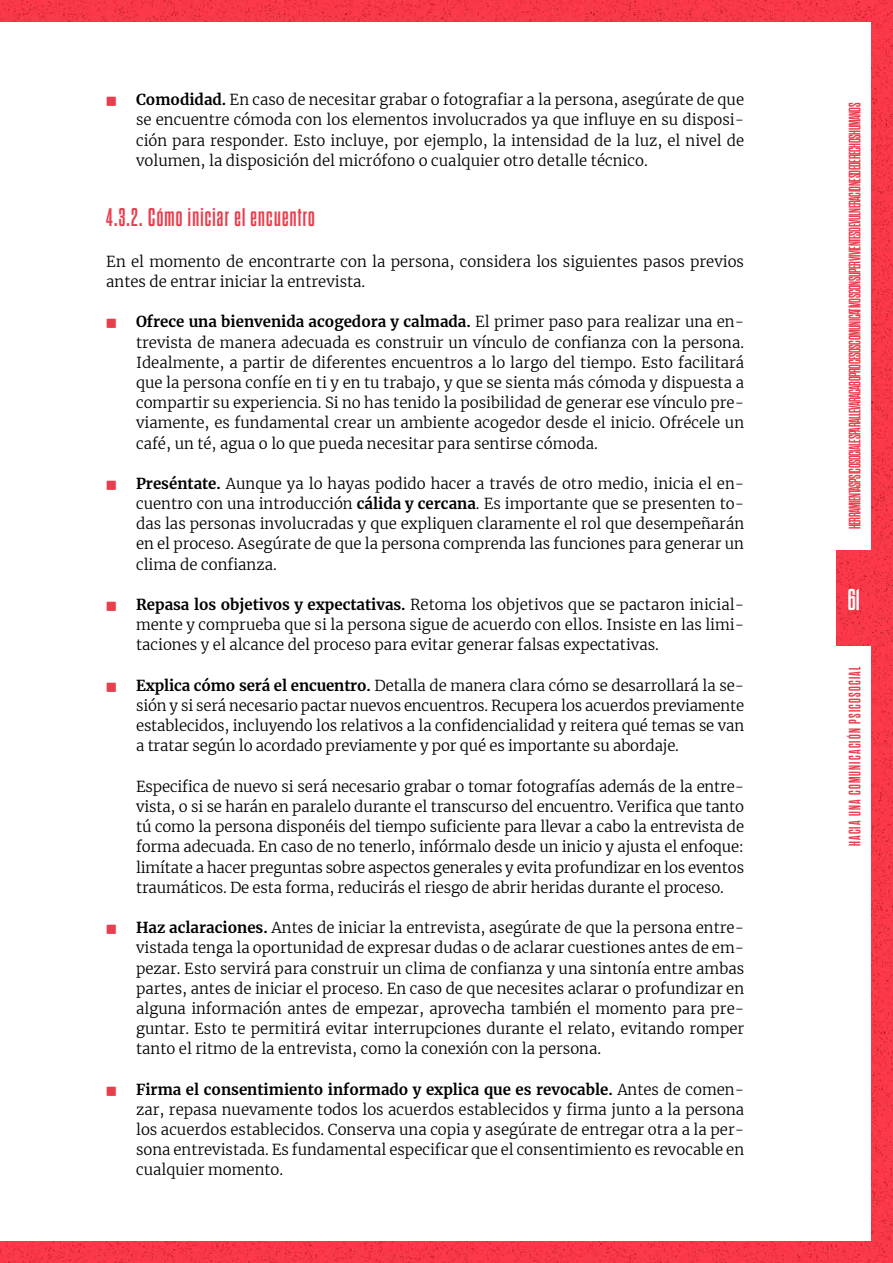
<style>
.page{position:relative;width:893px;height:1263px;background:#f83849}
.page>*{position:absolute;margin:0;border:0;box-sizing:border-box;transform-origin:0 0}
.t1{font:700 30px "Dharma Gothic M";color:#fff}
.t2{font:700 25.5px "Dharma Gothic M";letter-spacing:.05em;color:#e83f4e}
.t3{font:700 16.5px "Dharma Gothic M";letter-spacing:.075em;color:#e83f4e}
.Texto_-_Lista_sin{font:300 15px/20.2px "Merriweather";color:#000;text-align:justify}
.Texto{font:300 15px/20.2px "Merriweather";color:#000}
.t4{font:10.5px "icofont";color:#e83f4e}
.s1{font-weight:700}
</style>
<div class="page">
<div style="left:0;top:22px;width:871px;height:1219px;background:#fff"></div>
<img style="left:837px;top:551px;width:56px;height:94px">
<p class="t4" style="left:106px;top:96px;width:12px">߻</p>
<p class="Texto_-_Lista_sin" style="left:136px;top:89px;width:610px"><span class="s1">Comodidad.</span> En caso de necesitar grabar o fotografiar a la persona, asegúrate de que se encuentre cómoda con los elementos involucrados ya que influye en su disposi&shy;ción para responder. Esto incluye, por ejemplo, la intensidad de la luz, el nivel de volumen, la disposición del micrófono o cualquier otro detalle técnico.</p>
<p class="t2" style="left:106px;top:205px;width:210px">4.3.2. Cómo iniciar el encuentro</p>
<p class="Texto" style="left:106px;top:251px;width:639px">En el momento de encontrarte con la persona, considera los siguientes pasos previos antes de entrar iniciar la entrevista.</p>
<p class="t4" style="left:106px;top:318px;width:12px">߻</p>
<p class="Texto_-_Lista_sin" style="left:136px;top:311px;width:610px"><span class="s1">Ofrece una bienvenida acogedora y calmada.</span> El primer paso para realizar una en&shy;trevista de manera adecuada es construir un vínculo de confianza con la persona.<br>Idealmente, a partir de diferentes encuentros a lo largo del tiempo. Esto facilitará que la persona confíe en ti y en tu trabajo, y que se sienta más cómoda y dispuesta a compartir su experiencia. Si no has tenido la posibilidad de generar ese vínculo pre&shy;viamente, es fundamental crear un ambiente acogedor desde el inicio. Ofrécele un café, un té, agua o lo que pueda necesitar para sentirse cómoda.</p>
<p class="t4" style="left:106px;top:480px;width:12px">߻</p>
<p class="Texto_-_Lista_sin" style="left:136px;top:473px;width:610px"><span class="s1">Preséntate.</span> Aunque ya lo hayas podido hacer a través de otro medio, inicia el en&shy;cuentro con una introducción <span class="s1">cálida y cercana</span>. Es importante que se presenten to&shy;das las personas involucradas y que expliquen claramente el rol que desempeñarán en el proceso. Asegúrate de que la persona comprenda las funciones para generar un clima de confianza.</p>
<p class="t4" style="left:106px;top:601px;width:12px">߻</p>
<p class="Texto_-_Lista_sin" style="left:136px;top:594px;width:610px"><span class="s1">Repasa los objetivos y expectativas.</span> Retoma los objetivos que se pactaron inicial&shy;mente y comprueba que si la persona sigue de acuerdo con ellos. Insiste en las limi&shy;taciones y el alcance del proceso para evitar generar falsas expectativas.</p>
<p class="t4" style="left:106px;top:681px;width:12px">߻</p>
<p class="Texto_-_Lista_sin" style="left:136px;top:675px;width:610px"><span class="s1">Explica cómo será el encuentro.</span> Detalla de manera clara cómo se desarrollará la se&shy;sión y si será necesario pactar nuevos encuentros. Recupera los acuerdos previamente establecidos, incluyendo los relativos a la confidencialidad y reitera qué temas se van a tratar según lo acordado previamente y por qué es importante su abordaje.</p>
<p class="Texto_-_Lista_sin" style="left:136px;top:776px;width:610px">Especifica de nuevo si será necesario grabar o tomar fotografías además de la entre&shy;vista, o si se harán en paralelo durante el transcurso del encuentro. Verifica que tanto tú como la persona disponéis del tiempo suficiente para llevar a cabo la entrevista de forma adecuada. En caso de no tenerlo, infórmalo desde un inicio y ajusta el enfoque: limítate a hacer preguntas sobre aspectos generales y evita profundizar en los eventos traumáticos. De esta forma, reducirás el riesgo de abrir heridas durante el proceso.</p>
<p class="t4" style="left:106px;top:924px;width:12px">߻</p>
<p class="Texto_-_Lista_sin" style="left:136px;top:917px;width:610px"><span class="s1">Haz aclaraciones.</span> Antes de iniciar la entrevista, asegúrate de que la persona entre&shy;vistada tenga la oportunidad de expresar dudas o de aclarar cuestiones antes de em&shy;pezar. Esto servirá para construir un clima de confianza y una sintonía entre ambas partes, antes de iniciar el proceso. En caso de que necesites aclarar o profundizar en alguna información antes de empezar, aprovecha también el momento para pre&shy;guntar. Esto te permitirá evitar interrupciones durante el relato, evitando romper tanto el ritmo de la entrevista, como la conexión con la persona.</p>
<p class="t4" style="left:106px;top:1085px;width:12px">߻</p>
<p class="Texto_-_Lista_sin" style="left:136px;top:1079px;width:610px"><span class="s1">Firma el consentimiento informado y explica que es revocable.</span> Antes de comen&shy;zar, repasa nuevamente todos los acuerdos establecidos y firma junto a la persona los acuerdos establecidos. Conserva una copia y asegúrate de entregar otra a la per&shy;sona entrevistada. Es fundamental especificar que el consentimiento es revocable en cualquier momento.</p>
<p class="t3" style="left:847px;top:483px;width:381px;rotate:-90deg">psicosocialesparallevaracaboprocesoscomunicativosconsupervivientesdevulneracionesde Derechos Humanos</p>
<p class="t3" style="left:847px;top:529px;width:9px;rotate:-90deg">Herramientas</p>
<h1 class="t1" style="left:848px;top:585px;width:13px">61</h1>
<p class="t3" style="left:847px;top:846px;width:181px;rotate:-90deg">HACIA UNA COMUNICACIÓN PSICOSOCIAL</p>
</div>
